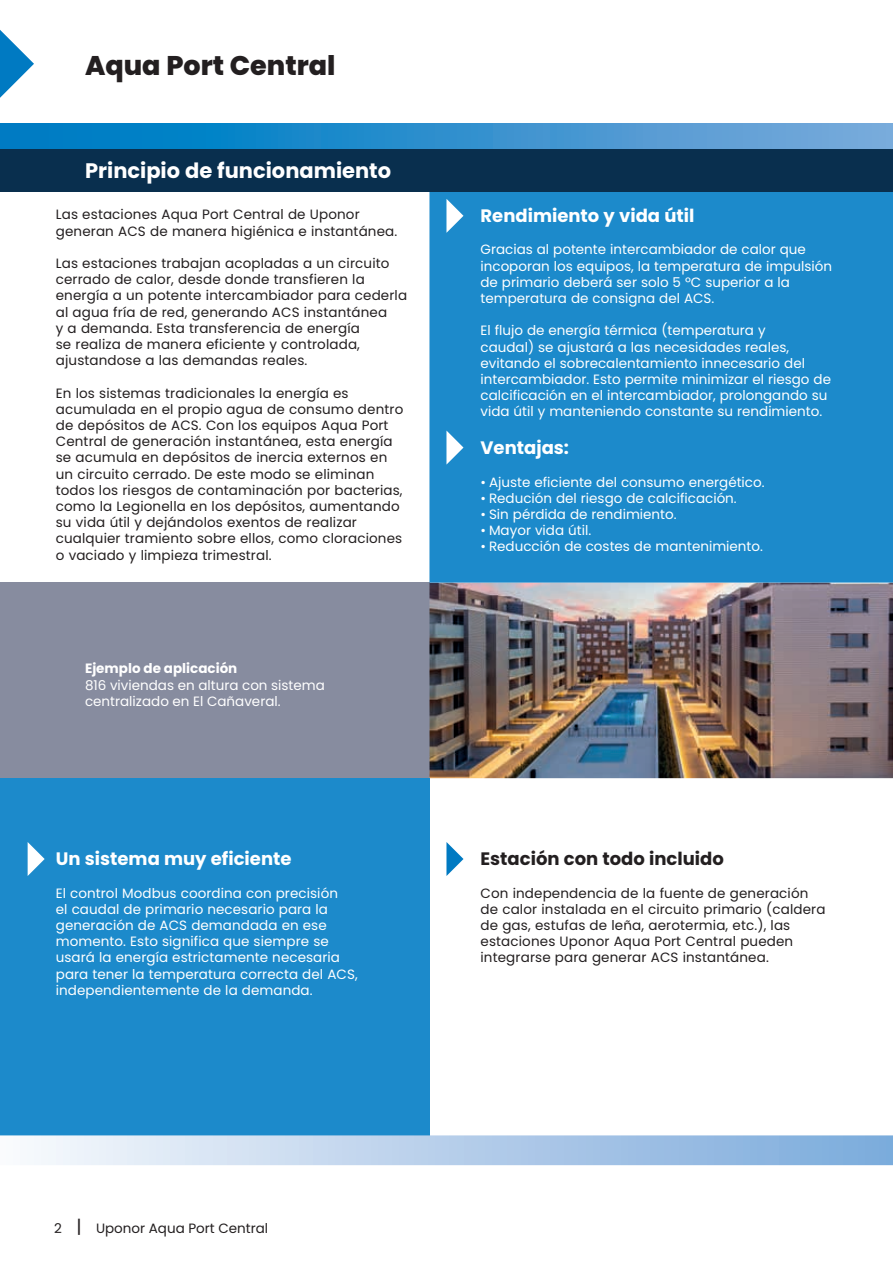
<style>
.page{position:relative;width:893px;height:1263px;background:#fff}
.page>*{position:absolute;margin:0;border:0;box-sizing:border-box;transform-origin:0 0}
.t1{font:800 27px "Poppins";color:#231f20}
.t2{font:700 21px "Poppins";color:#fff}
.t3{font:700 18px "Poppins";color:#fff}
.t4{font:700 18px "Poppins";color:#231f20}
.t5{font:13.5px/16.2px "Poppins";letter-spacing:.01em;color:#231f20}
.t6{font:13.5px/16.2px "Poppins";color:#fff}
.t7{font:700 13.5px "Poppins";color:#fff}
.s1{font-size:18px}
</style>
<div class="page">
<div style="left:0;top:583px;width:429px;height:195px;background:#878c9f"></div>
<img style="left:429px;top:583px;width:464px;height:195px">
<div style="left:0;top:778px;width:429px;height:357px;background:#1c8acb"></div>
<div style="left:429px;top:191px;width:464px;height:392px;background:#1c8acb"></div>
<img style="left:445px;top:582px;width:448px;height:1px">
<svg style="left:446px;top:199px;width:17px;height:34px"></svg>
<svg style="left:28px;top:842px;width:17px;height:34px"></svg>
<svg style="left:446px;top:842px;width:17px;height:34px"></svg>
<svg style="left:0;top:1135px;width:893px;height:30px;background:#b7d0eb"></svg>
<div style="left:0;top:149px;width:893px;height:42px;background:#092f4e"></div>
<div style="left:0;top:123px;width:893px;height:26px;background:linear-gradient(to right,#0078c2,#7aa9db)"></div>
<svg style="left:0;top:30px;width:34px;height:68px"></svg>
<svg style="left:446px;top:431px;width:17px;height:34px"></svg>
<h1 class="t1" style="left:85px;top:50px;width:252px">Aqua Port Central</h1>
<h2 class="t2" style="left:85px;top:159px;width:308px">Principio de funcionamiento</h2>
<p class="t5" style="left:56px;top:207px;width:343px">Las estaciones Aqua Port Central de Uponor generan ACS de manera higiénica e instantánea.</p>
<p class="t5" style="left:56px;top:255px;width:353px">Las estaciones trabajan acopladas a un circuito cerrado de calor, desde donde transfieren la energía a un potente intercambiador para cederla al agua fría de red, generando ACS instantánea<br>y a demanda. Esta transferencia de energía<br>se realiza de manera eficiente y controlada, ajustandose a las demandas reales.</p>
<p class="t5" style="left:56px;top:385px;width:349px">En los sistemas tradicionales la energía es acumulada en el propio agua de consumo dentro de depósitos de ACS. Con los equipos Aqua Port Central de generación instantánea, esta energía se acumula en depósitos de inercia externos en un circuito cerrado. De este modo se eliminan todos los riesgos de contaminación por bacterias, como la Legionella en los depósitos, aumentando su vida útil y dejándolos exentos de realizar cualquier tramiento sobre ellos, como cloraciones o vaciado y limpieza trimestral.</p>
<p class="t7" style="left:85px;top:661px;width:154px">Ejemplo de aplicación</p>
<p class="t6" style="left:85px;top:677px;width:241px">816 viviendas en altura con sistema centralizado en El Cañaveral.</p>
<h3 class="t3" style="left:56px;top:848px;width:237px">Un sistema muy eficiente</h3>
<p class="t6" style="left:56px;top:885px;width:303px">El control Modbus coordina con precisión<br>el caudal de primario necesario para la generación de ACS demandada en ese momento. Esto significa que siempre se usará la energía estrictamente necesaria para tener la temperatura correcta del ACS, independientemente de la demanda.</p>
<h3 class="t3" style="left:480px;top:205px;width:215px">Rendimiento y vida útil</h3>
<p class="t6" style="left:480px;top:242px;width:353px">Gracias al potente intercambiador de calor que incoporan los equipos, la temperatura de impulsión de primario deberá ser solo 5 ºC superior a la temperatura de consigna del ACS.</p>
<p class="t6" style="left:480px;top:323px;width:352px">El flujo de energía térmica (temperatura y<br>caudal) se ajustará a las necesidades reales, evitando el sobrecalentamiento innecesario del intercambiador. Esto permite minimizar el riesgo de calcificación en el intercambiador, prolongando su vida útil y manteniendo constante su rendimiento.</p>
<h3 class="t3" style="left:480px;top:437px;width:90px">Ventajas:</h3>
<p class="t6" style="left:480px;top:474px;width:286px">• Ajuste eficiente del consumo energético.</p>
<p class="t6" style="left:480px;top:490px;width:258px">• Redución del riesgo de calcificación.</p>
<p class="t6" style="left:480px;top:506px;width:198px">• Sin pérdida de rendimiento.</p>
<p class="t6" style="left:480px;top:522px;width:112px">• Mayor vida útil.</p>
<p class="t6" style="left:480px;top:539px;width:284px">• Reducción de costes de mantenimiento.</p>
<h3 class="t4" style="left:480px;top:848px;width:245px">Estación con todo incluido</h3>
<p class="t5" style="left:480px;top:885px;width:346px">Con independencia de la fuente de generación de calor instalada en el circuito primario (caldera de gas, estufas de leña, aerotermia, etc.), las estaciones Uponor Aqua Port Central pueden integrarse para generar ACS instantánea.</p>
<p class="t5" style="left:54px;top:1220px;width:216px">2 <span class="s1">|</span> Uponor Aqua Port Central</p>
</div>
